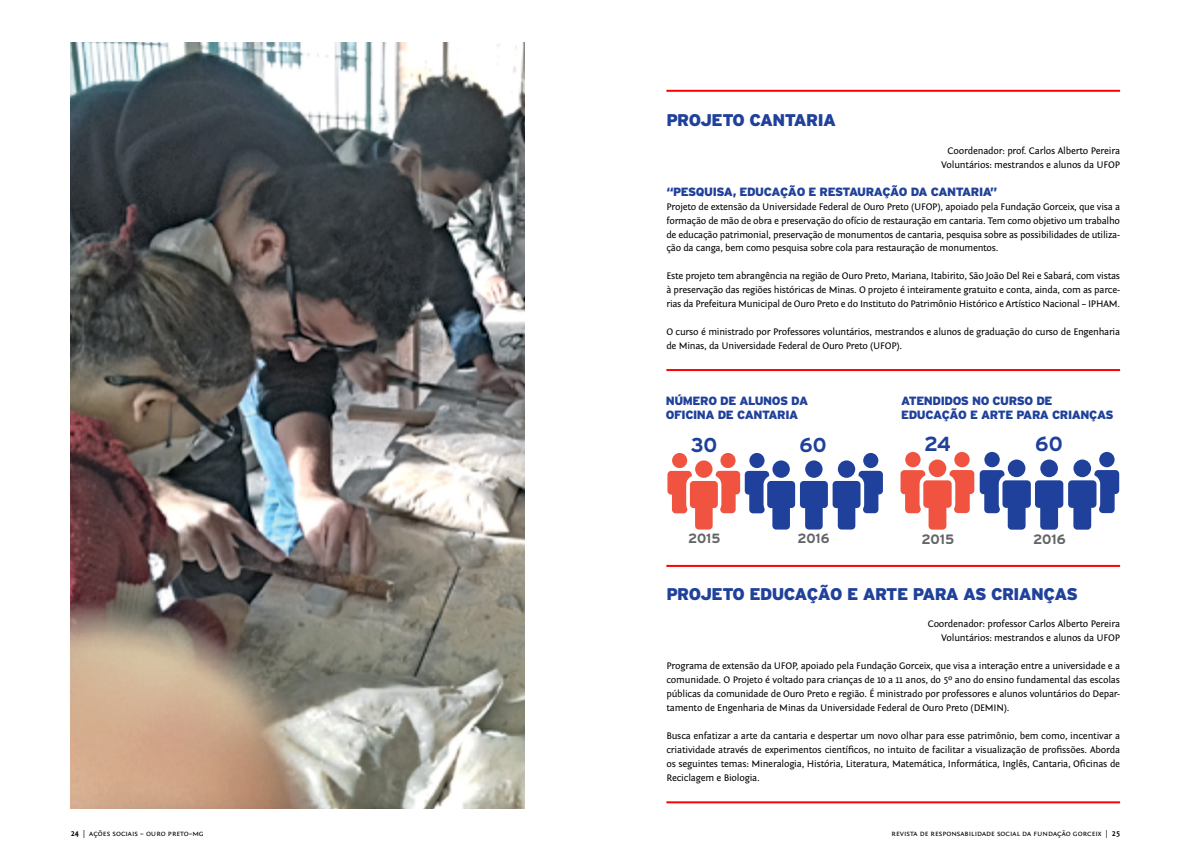
<style>
.page{position:relative;width:1191px;height:851px;background:#fff}
.page>*{position:absolute;margin:0;border:0;box-sizing:border-box;transform-origin:0 0}
.t1{font:700 20.4px "Interstate";color:#20419b}
.t2{font:700 20.1px "Interstate";color:#20419b}
.t3{font:900 16.9px "Interstate";letter-spacing:-.035em;color:#20419b}
.t4{font:700 13.6px "Interstate";color:#636466}
.t5{font:700 13.4px "Interstate";color:#636466}
.t6{font:900 12px/13.9px "Interstate";letter-spacing:-.035em;color:#20419b}
.t7{font:700 condensed 10.9px "Interstate";color:#20419b}
.t8{font:700 condensed 10.7px "Interstate";color:#20419b}
.t9{font:10px/13.9px "Fontin Sans";letter-spacing:-.025em;color:#000;text-align:justify}
.t10{font:8px "Fontin Sans Small Caps";color:#000}
.s1{font-family:"Fontin Sans";font-weight:700}
</style>
<div class="page">
<img style="left:71px;top:43px;width:453px;height:765px">
<div style="left:672px;top:453px;width:15px;height:15px;background:#f0533f;border-radius:50%"></div>
<div style="left:720px;top:453px;width:15px;height:15px;background:#f0533f;border-radius:50%"></div>
<div style="left:695px;top:460px;width:17px;height:17px;background:#f0533f;border-radius:50%"></div>
<div style="left:749px;top:453px;width:15px;height:15px;background:#20419b;border-radius:50%"></div>
<div style="left:863px;top:453px;width:15px;height:15px;background:#20419b;border-radius:50%"></div>
<div style="left:772px;top:460px;width:18px;height:17px;background:#20419b;border-radius:50%"></div>
<div style="left:838px;top:460px;width:17px;height:17px;background:#20419b;border-radius:50%"></div>
<svg style="left:667px;top:470px;width:216px;height:59px"></svg>
<div style="left:805px;top:460px;width:17px;height:17px;background:#20419b;border-radius:50%"></div>
<hr style="left:666px;top:90px;width:454px;height:2px;background:#f00">
<hr style="left:666px;top:369px;width:454px;height:2px;background:#f00">
<hr style="left:666px;top:565px;width:454px;height:2px;background:#f00">
<hr style="left:666px;top:801px;width:454px;height:2px;background:#f00">
<div style="left:905px;top:452px;width:15px;height:15px;background:#f0533f;border-radius:50%"></div>
<div style="left:954px;top:452px;width:15px;height:15px;background:#f0533f;border-radius:50%"></div>
<div style="left:928px;top:459px;width:18px;height:18px;background:#f0533f;border-radius:50%"></div>
<div style="left:984px;top:452px;width:15px;height:15px;background:#20419b;border-radius:50%"></div>
<div style="left:1099px;top:452px;width:15px;height:15px;background:#20419b;border-radius:50%"></div>
<div style="left:1007px;top:459px;width:18px;height:18px;background:#20419b;border-radius:50%"></div>
<div style="left:1073px;top:459px;width:18px;height:18px;background:#20419b;border-radius:50%"></div>
<svg style="left:900px;top:470px;width:219px;height:59px"></svg>
<div style="left:1040px;top:459px;width:18px;height:18px;background:#20419b;border-radius:50%"></div>
<h3 class="t3" style="left:666px;top:110px;width:171px">PROJETO CANTARIA</h3>
<p class="t9" style="left:941px;top:144px;width:180px;text-align:right">Coordenador: prof. Carlos Alberto Pereira<br>Voluntários: mestrandos e alunos da UFOP</p>
<p class="t6" style="left:666px;top:184px;width:332px">“PESQUISA, EDUCAÇÃO E RESTAURAÇÃO DA CANTARIA”</p>
<p class="t9" style="left:666px;top:199px;width:455px">Projeto de extensão da Universidade Federal de Ouro Preto (UFOP), apoiado pela Fundação Gorceix, que visa a formação de mão de obra e preservação do ofício de restauração em cantaria. Tem como objetivo um trabalho de educação patrimonial, preservação de monumentos de cantaria, pesquisa sobre as possibilidades de utiliza&shy;ção da canga, bem como pesquisa sobre cola para restauração de monumentos.</p>
<p class="t9" style="left:666px;top:269px;width:455px">Este projeto tem abrangência na região de Ouro Preto, Mariana, Itabirito, São João Del Rei e Sabará, com vistas à preservação das regiões históricas de Minas. O projeto é inteiramente gratuito e conta, ainda, com as parce&shy;rias da Prefeitura Municipal de Ouro Preto e do Instituto do Patrimônio Histórico e Artístico Nacional – IPHAM.</p>
<p class="t9" style="left:666px;top:325px;width:455px">O curso é ministrado por Professores voluntários, mestrandos e alunos de graduação do curso de Engenharia de Minas, da Universidade Federal de Ouro Preto (UFOP).</p>
<p class="t6" style="left:666px;top:393px;width:144px">NÚMERO DE ALUNOS DA<br>OFICINA DE CANTARIA</p>
<p class="t6" style="left:901px;top:393px;width:214px">ATENDIDOS NO CURSO DE<br>EDUCAÇÃO E ARTE PARA CRIANÇAS</p>
<p class="t7" style="left:900px;top:415px;width:254px">ATENDIDOS NO CURSO DE EDUCAÇÃO E ARTE PARA CRIANÇAS</p>
<p class="t8" style="left:659px;top:416px;width:191px">NÚMERO DE ALUNOS DA OFICINA DE CANTARIA</p>
<h2 class="t2" style="left:691px;top:434px;width:28px">30</h2>
<h2 class="t2" style="left:799px;top:434px;width:29px">60</h2>
<h3 class="t5" style="left:688px;top:531px;width:34px">2015</h3>
<h3 class="t5" style="left:797px;top:531px;width:34px">2016</h3>
<h1 class="t1" style="left:924px;top:432px;width:28px">24</h1>
<h1 class="t1" style="left:1035px;top:432px;width:29px">60</h1>
<h3 class="t4" style="left:921px;top:531px;width:34px">2015</h3>
<h3 class="t4" style="left:1033px;top:531px;width:34px">2016</h3>
<h3 class="t3" style="left:666px;top:584px;width:413px">PROJETO EDUCAÇÃO E ARTE PARA AS CRIANÇAS</h3>
<p class="t9" style="left:927px;top:617px;width:194px;text-align:right">Coordenador: professor Carlos Alberto Pereira<br>Voluntários: mestrandos e alunos da UFOP</p>
<p class="t9" style="left:666px;top:659px;width:455px">Programa de extensão da UFOP, apoiado pela Fundação Gorceix, que visa a interação entre a universidade e a comunidade. O Projeto é voltado para crianças de 10 a 11 anos, do 5º ano do ensino fundamental das escolas públicas da comunidade de Ouro Preto e região. É ministrado por professores e alunos voluntários do Depar&shy;tamento de Engenharia de Minas da Universidade Federal de Ouro Preto (DEMIN).</p>
<p class="t9" style="left:666px;top:728px;width:455px">Busca enfatizar a arte da cantaria e despertar um novo olhar para esse patrimônio, bem como, incentivar a criatividade através de experimentos científicos, no intuito de facilitar a visualização de profissões. Aborda os seguintes temas: Mineralogia, História, Literatura, Matemática, Informática, Inglês, Cantaria, Oficinas de Reciclagem e Biologia.</p>
<p class="t10" style="left:71px;top:829px;width:134px"><span class="s1">24</span> | ações sociais – ouro preto–mg</p>
<p class="t10" style="left:891px;top:829px;width:230px">revista de responsabilidade social da fundação gorceix | <span class="s1">25</span></p>
</div>
